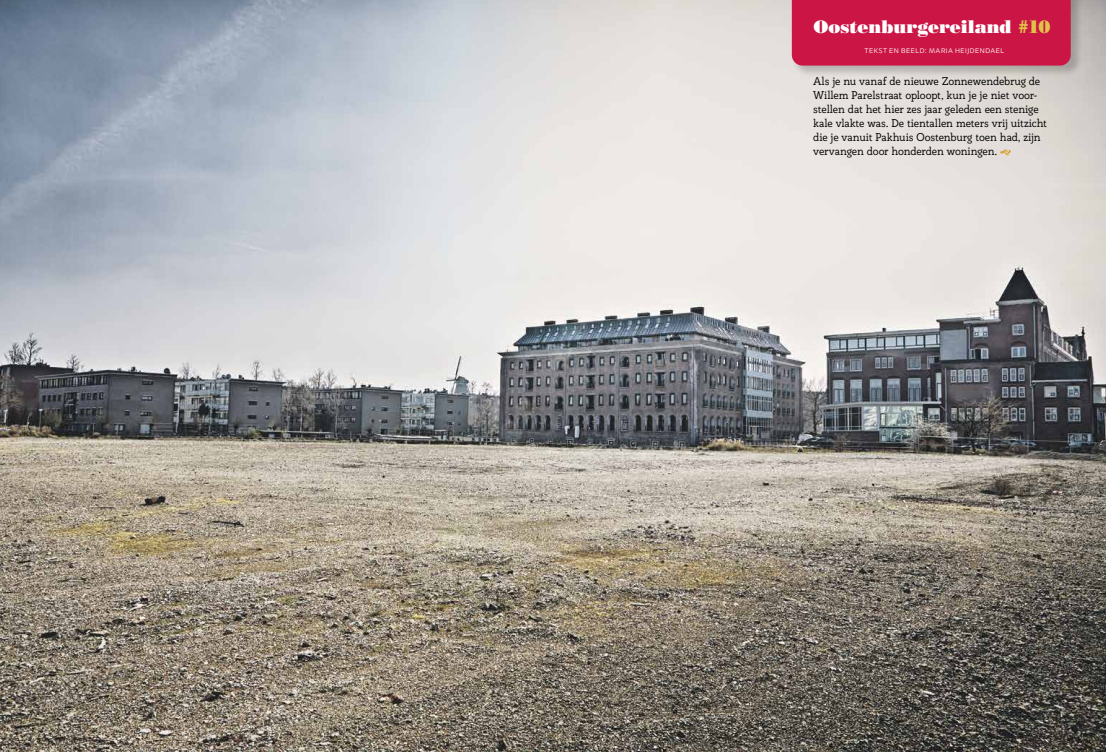
<style>
.page{position:relative;width:1106px;height:752px;background:#fff}
.page>*{position:absolute;margin:0;border:0;box-sizing:border-box;transform-origin:0 0}
.t1{font:18px "Bodoni Poster";letter-spacing:-.005em;color:#fff}
.t2{font:11px/14px "Rogliano";letter-spacing:-.015em;color:#000}
.t3{font:300 8.9px "Tisa Sans Pro";letter-spacing:.01em;color:#fff}
.s1{color:#e2c34a}
</style>
<div class="page">
<img style="left:0;top:0;width:1106px;height:751px">
<svg style="left:1000px;top:149px;width:10px;height:6px"></svg>
<div style="left:792px;top:0;width:290px;height:78px;background:#000;opacity:.2"></div>
<div style="left:791px;top:0;width:279px;height:66px;background:#cb1544"></div>
<h1 class="t1" style="left:813px;top:15px;width:238px">Oostenburgereiland <span class="s1">#10</span></h1>
<p class="t3" style="left:864px;top:44px;width:141px">tekst en beeld: maria heijdendael</p>
<p class="t2" style="left:813px;top:74px;width:235px">Als je nu vanaf de nieuwe Zonnewendebrug de Willem Parelstraat oploopt, kun je je niet voor&shy;stellen dat het hier zes jaar geleden een stenige kale vlakte was. De tientallen meters vrij uitzicht die je vanuit Pakhuis Oostenburg toen had, zijn vervangen door honderden woningen.</p>
</div>
